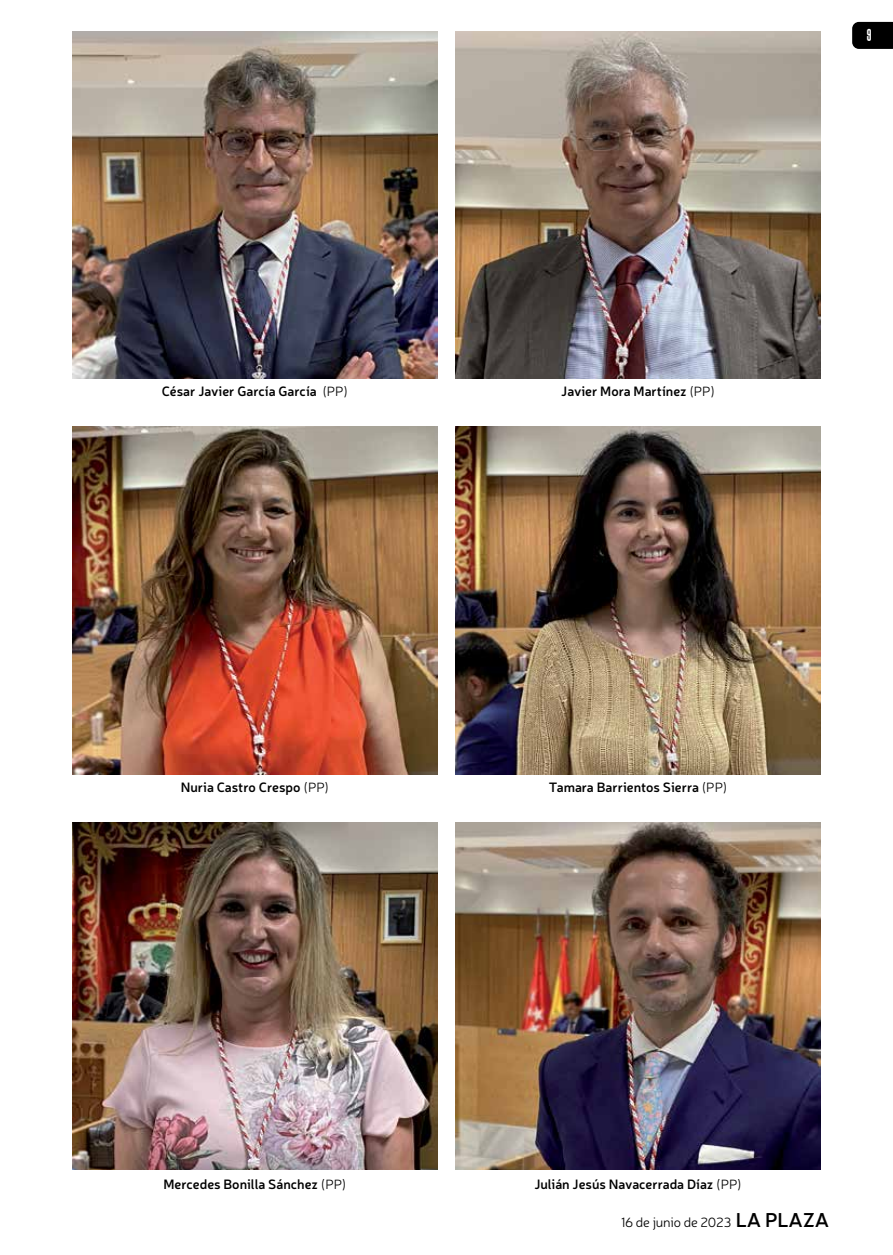
<style>
.page{position:relative;width:893px;height:1255px;background:#fff}
.page>*{position:absolute;margin:0;border:0;box-sizing:border-box;transform-origin:0 0}
.t1{font:700 15px "Cactus";color:#fff}
.t2{font:600 13.5px "Neris";color:#000}
.t3{font:300 13.5px "Neris";letter-spacing:-.01em;color:#000}
.s1{font-weight:300}
.s2{font-weight:600;font-size:19.95px}
</style>
<div class="page">
<img style="left:72px;top:31px;width:365px;height:347px">
<img style="left:72px;top:822px;width:365px;height:347px">
<img style="left:72px;top:426px;width:365px;height:348px">
<img style="left:455px;top:31px;width:366px;height:347px">
<img style="left:455px;top:822px;width:366px;height:347px">
<img style="left:455px;top:426px;width:366px;height:348px">
<svg style="left:852px;top:22px;width:41px;height:27px"></svg>
<p class="t1" style="left:867px;top:26px;width:6px">9</p>
<p class="t2" style="left:162px;top:382px;width:187px">César Javier García García <span class="s1">(PP)</span></p>
<p class="t2" style="left:561px;top:382px;width:155px">Javier Mora Martínez <span class="s1">(PP)</span></p>
<p class="t2" style="left:181px;top:778px;width:150px">Nuria Castro Crespo <span class="s1">(PP)</span></p>
<p class="t2" style="left:549px;top:778px;width:180px">Tamara Barrientos Sierra <span class="s1">(PP)</span></p>
<p class="t2" style="left:163px;top:1174px;width:184px">Mercedes Bonilla Sánchez <span class="s1">(PP)</span></p>
<p class="t2" style="left:534px;top:1174px;width:209px">Julián Jesús Navacerrada Díaz <span class="s1">(PP)</span></p>
<p class="t3" style="left:621px;top:1213px;width:210px">16 de junio de 2023 <span class="s2">LA PLAZA</span></p>
</div>
